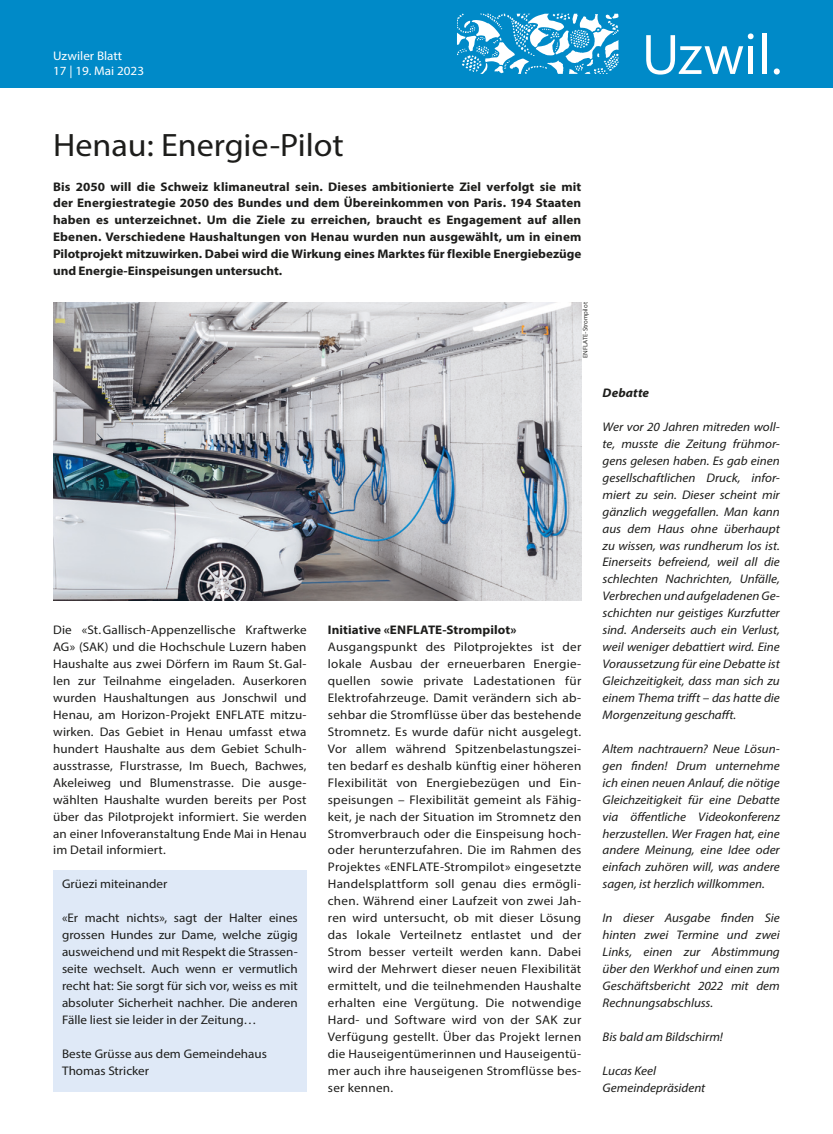
<style>
.page{position:relative;width:833px;height:1134px;background:#fff}
.page>*{position:absolute;margin:0;border:0;box-sizing:border-box;transform-origin:0 0}
.Titel{font:32.5px "Myriad Pro";color:#1d1d1b;scale:1.05 1}
.Grundtext{font:12.5px/16.9px "Myriad Pro";letter-spacing:.005em;color:#1d1d1b;text-align:justify;scale:1.05 1}
.Kommentar_Text{font:italic 12.5px/16.9px "Myriad Pro";color:#1d1d1b;text-align:justify;scale:1.05 1}
.Einleitung__S_1{font:700 12.5px/17px "Myriad Pro";letter-spacing:-.005em;color:#1d1d1b;text-align:justify;scale:1.05 1}
.Untertitel{font:700 12.5px "Myriad Pro";letter-spacing:.005em;color:#1d1d1b;scale:1.05 1}
.t1{font:12.5px/15px "Myriad Pro";color:#fff;scale:1.05 1}
.Kommentar_Titel{font:italic 700 12.5px "Myriad Pro";letter-spacing:.01em;color:#1d1d1b;scale:1.05 1}
.t2{font:6.25px "Segoe UI";color:#1d1d1b}
</style>
<div class="page">
<div style="left:0;top:0;width:833px;height:88px;background:#008ac8"></div>
<svg style="left:773px;top:68px;width:7px;height:7px"></svg>
<hr style="left:762px;top:33px;width:4px;height:41px;background:#fff">
<svg style="left:646px;top:33px;width:107px;height:42px"></svg>
<svg style="left:457px;top:14px;width:161px;height:60px"></svg>
<div style="left:53px;top:870px;width:253px;height:221px;background:#dfe9f7"></div>
<img style="left:53px;top:302px;width:528px;height:298px">
<p class="t1" style="left:53px;top:48px;width:88px">Uzwiler Blatt<br>17 | 19. Mai 2023</p>
<p class="Titel" style="left:53px;top:125px;width:278px">Henau: Energie-Pilot</p>
<p class="Einleitung__S_1" style="left:53px;top:177px;width:504px">Bis 2050 will die Schweiz klimaneutral sein. Dieses ambitionierte Ziel verfolgt sie mit der Energiestrategie 2050 des Bundes und dem Übereinkommen von Paris. 194 Staaten haben es unterzeichnet. Um die Ziele zu erreichen, braucht es Engagement auf allen Ebenen. Verschiedene Haushaltungen von Henau wurden nun ausgewählt, um in einem Pilotprojekt mitzuwirken. Dabei wird die Wirkung eines Marktes für flexible Energiebezüge und Energie-Einspeisungen untersucht.</p>
<p class="t2" style="left:579px;top:358px;width:57px;rotate:-90deg">ENFLATE-Strompilot</p>
<p class="Grundtext" style="left:53px;top:621px;width:243px">Die «St.Gallisch-Appenzellische Kraftwerke AG» (SAK) und die Hochschule Luzern haben Haushalte aus zwei Dörfern im Raum St.Gal&shy;len zur Teilnahme eingeladen. Auserkoren wurden Haushaltungen aus Jonschwil und Henau, am Horizon-Projekt ENFLATE mitzu&shy;wirken. Das Gebiet in Henau umfasst etwa hundert Haushalte aus dem Gebiet Schulh&shy;ausstrasse, Flurstrasse, Im Buech, Bachwes, Akeleiweg und Blumenstrasse. Die ausge&shy;wählten Haushalte wurden bereits per Post über das Pilotprojekt informiert. Sie werden an einer Infoveranstaltung Ende Mai in Henau im Detail informiert.</p>
<p class="Untertitel" style="left:328px;top:622px;width:181px">Initiative «ENFLATE-Strompilot»</p>
<p class="Grundtext" style="left:328px;top:638px;width:243px">Ausgangspunkt des Pilotprojektes ist der lokale Ausbau der erneuerbaren Energie&shy;quellen sowie private Ladestationen für Elektrofahrzeuge. Damit verändern sich ab&shy;sehbar die Stromflüsse über das bestehende Stromnetz. Es wurde dafür nicht ausgelegt.<br>Vor allem während Spitzenbelastungszei&shy;ten bedarf es deshalb künftig einer höheren Flexibilität von Energiebezügen und Ein&shy;speisungen – Flexibilität gemeint als Fähig&shy;keit, je nach der Situation im Stromnetz den Stromverbrauch oder die Einspeisung hoch&shy;oder herunterzufahren. Die im Rahmen des Projektes «ENFLATE-Strompilot» eingesetzte Handelsplattform soll genau dies ermögli&shy;chen. Während einer Laufzeit von zwei Jah&shy;ren wird untersucht, ob mit dieser Lösung das lokale Verteilnetz entlastet und der Strom besser verteilt werden kann. Dabei wird der Mehrwert dieser neuen Flexibilität ermittelt, und die teilnehmenden Haushalte erhalten eine Vergütung. Die notwendige Hard- und Software wird von der SAK zur Verfügung gestellt. Über das Projekt lernen die Hauseigentümerinnen und Hauseigentü&shy;mer auch ihre hauseigenen Stromflüsse bes&shy;ser kennen.</p>
<p class="Grundtext" style="left:62px;top:875px;width:102px">Grüezi miteinander</p>
<p class="Grundtext" style="left:62px;top:909px;width:226px">«Er macht nichts», sagt der Halter eines grossen Hundes zur Dame, welche zügig ausweichend und mit Respekt die Strassen&shy;seite wechselt. Auch wenn er vermutlich recht hat: Sie sorgt für sich vor, weiss es mit absoluter Sicherheit nachher. Die anderen Fälle liest sie leider in der Zeitung…</p>
<p class="Grundtext" style="left:62px;top:1045px;width:197px">Beste Grüsse aus dem Gemeindehaus</p>
<p class="Grundtext" style="left:62px;top:1062px;width:84px">Thomas Stricker</p>
<p class="Kommentar_Titel" style="left:602px;top:385px;width:46px">Debatte</p>
<p class="Kommentar_Text" style="left:602px;top:418px;width:170px">Wer vor 20 Jahren mitreden woll&shy;te, musste die Zeitung frühmor&shy;gens gelesen haben. Es gab einen gesellschaftlichen Druck, infor&shy;miert zu sein. Dieser scheint mir gänzlich weggefallen. Man kann aus dem Haus ohne überhaupt zu wissen, was rundherum los ist.<br>Einerseits befreiend, weil all die schlechten Nachrichten, Unfälle, Verbrechen und aufgeladenen Ge&shy;schichten nur geistiges Kurzfutter sind. Anderseits auch ein Verlust, weil weniger debattiert wird. Eine Voraussetzung für eine Debatte ist Gleichzeitigkeit, dass man sich zu einem Thema trifft – das hatte die Morgenzeitung geschafft.</p>
<p class="Kommentar_Text" style="left:602px;top:740px;width:170px">Altem nachtrauern? Neue Lösun&shy;gen finden! Drum unternehme ich einen neuen Anlauf, die nötige Gleichzeitigkeit für eine Debatte via öffentliche Videokonferenz herzustellen. Wer Fragen hat, eine andere Meinung, eine Idee oder einfach zuhören will, was andere sagen, ist herzlich willkommen.</p>
<p class="Kommentar_Text" style="left:602px;top:909px;width:170px">In dieser Ausgabe finden Sie hinten zwei Termine und zwei Links, einen zur Abstimmung über den Werkhof und einen zum Geschäftsbericht 2022 mit dem Rechnungsabschluss.</p>
<p class="Kommentar_Text" style="left:602px;top:1028px;width:116px">Bis bald am Bildschirm!</p>
<p class="Kommentar_Text" style="left:602px;top:1062px;width:52px">Lucas Keel</p>
<p class="Kommentar_Text" style="left:602px;top:1079px;width:99px">Gemeindepräsident</p>
</div>
